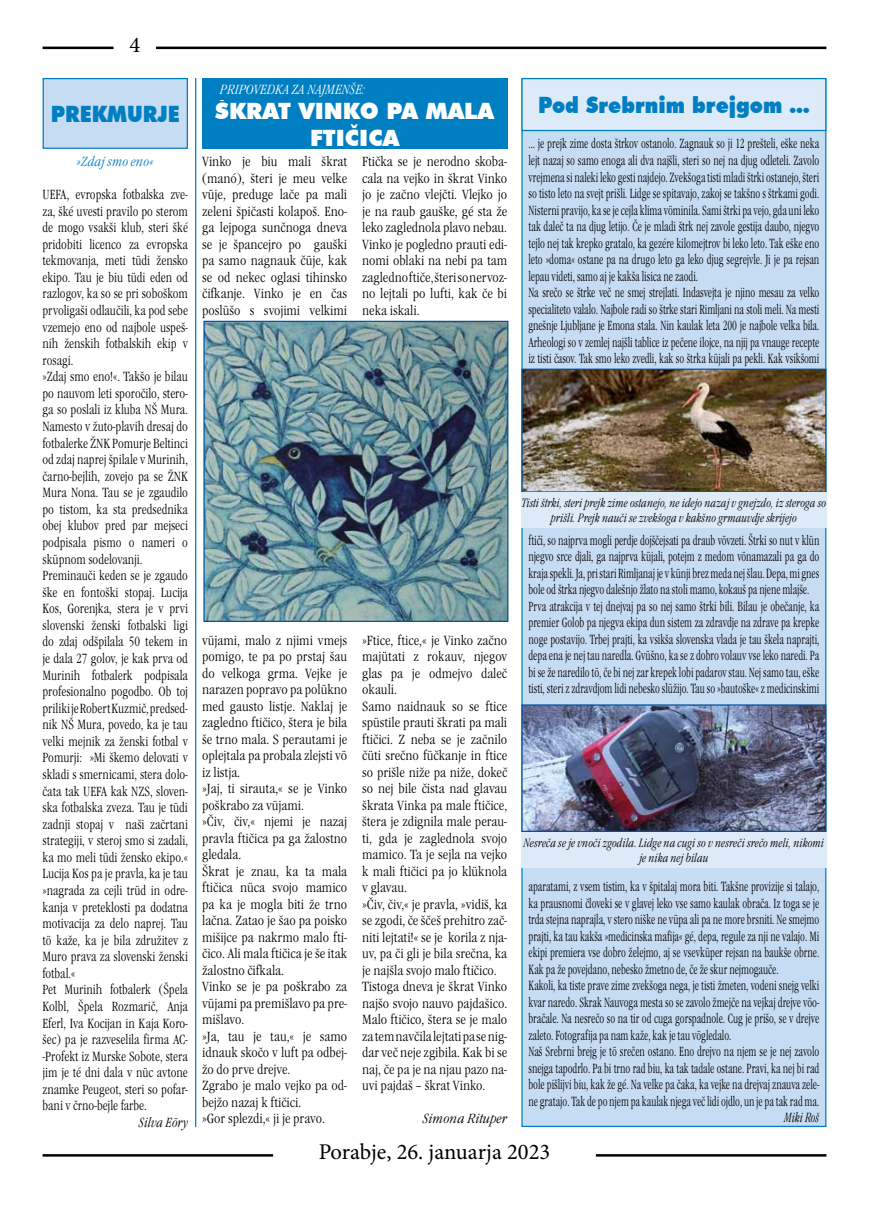
<style>
.page{position:relative;width:869px;height:1205px;background:#fff}
.page>*{position:absolute;margin:0;border:0;box-sizing:border-box;transform-origin:0 0}
.t1{font:900 22.5px "Futura BT";color:#007ec2;scale:.9 1}
.t2{font:22.5px "Minion Pro";color:#000}
.t3{font:900 22.5px/27px "Futura BT";color:#fff}
.t4{font:13.75px/16.5px "Garamond Itc TEE Ligh Cond";color:#000;scale:.8 1}
.t5{font:13.75px/16.5px "Garamond Itc TEE Ligh Cond";color:#000;text-align:justify;scale:1.05 1}
.t6{font:13.75px/16.6px "Garamond Itc TEE Ligh Cond";color:#000;scale:.95 1}
.t7{font:13.75px "Garamond Itc TEE Ligh Cond Ital";color:#fff}
.t8{font:13.75px "Garamond Itc TEE Ligh Cond Ital";color:#000;scale:1.05 1}
.t9{font:13.75px "Garamond Itc TEE Ligh Cond Ital";color:#007ec2}
.t10{font:13.75px "Garamond Itc TEE Ligh Cond Ital";color:#000;scale:.95 1}
.t11{font:13.75px "Garamond Itc TEE Ligh Cond Ital";color:#000;scale:.8 1}
.t12{font:12.5px/15px "Garamond Itc TEE Ligh Cond Ital";color:#000;text-align:center;scale:.9 1}
</style>
<div class="page">
<hr style="left:43px;top:47px;width:70px;height:2px;background:#000">
<hr style="left:156px;top:47px;width:670px;height:2px;background:#000">
<hr style="left:43px;top:1154px;width:230px;height:2px;background:#000">
<hr style="left:595px;top:1154px;width:231px;height:2px;background:#000">
<div style="left:521px;top:78px;width:305px;height:1049px;background:#c6dcf2;border:1px solid #007ec2"></div>
<div style="left:521px;top:79px;width:304px;height:51px;background:#ddeaf8"></div>
<div style="left:521px;top:78px;width:305px;height:53px;border:1px solid #007ec2"></div>
<div style="left:43px;top:79px;width:144px;height:69px;background:#c6dcf2"></div>
<div style="left:43px;top:78px;width:145px;height:71px;border:1px solid #007ec2"></div>
<hr style="left:195px;top:78px;width:1px;height:1049px;background:#007ec2">
<div style="left:202px;top:99px;width:305px;height:50px;background:#007ec2"></div>
<div style="left:202px;top:78px;width:305px;height:21px;background:#007ec2"></div>
<img style="left:205px;top:323px;width:301px;height:297px">
<div style="left:203px;top:321px;width:305px;height:301px;border:1px solid #0053a1"></div>
<img style="left:523px;top:706px;width:301px;height:124px">
<div style="left:521px;top:704px;width:305px;height:128px;border:1px solid #0053a1"></div>
<div style="left:521px;top:832px;width:305px;height:35px;background:#ddeaf8"></div>
<img style="left:523px;top:371px;width:301px;height:120px">
<div style="left:521px;top:369px;width:305px;height:124px;border:1px solid #0053a1"></div>
<div style="left:521px;top:493px;width:305px;height:35px;background:#ddeaf8"></div>
<h1 class="t2" style="left:129px;top:30px;width:12px">4</h1>
<p class="t7" style="left:220px;top:81px;width:8px">PRIPO</p>
<p class="t7" style="left:253px;top:81px;width:15px">VEDKA</p>
<p class="t7" style="left:292px;top:81px;width:24px">ZA NAJMEN</p>
<p class="t7" style="left:350px;top:81px;width:17px">ŠE:</p>
<h1 class="t1" style="left:51px;top:100px;width:18px">PREKM</h1>
<h1 class="t1" style="left:127px;top:100px;width:32px">URJE</h1>
<h1 class="t3" style="left:215px;top:97px;width:30px">ŠKRAT</h1>
<h1 class="t3" style="left:298px;top:97px;width:44px">VINKO</h1>
<h1 class="t3" style="left:310px;top:97px;width:187px;text-indent:76px">PA MALA<br>FTIČICA</h1>
<p class="t9" style="left:76px;top:154px;width:79px">»Zdaj smo eno«</p>
<p class="t6" style="left:43px;top:186px;width:154px">UEFA, evropska fotbalska zve&shy;za, šké uvesti pravilo po sterom de mogo vsakši klub, steri šké pridobiti licenco za evropska tekmovanja, meti tüdi žensko ekipo. Tau je biu tüdi eden od razlogov, ka so se pri soboškom prvoligaši odlaučili, ka pod sebe vzemejo eno od najbole uspeš&shy;nih ženskih fotbalskih ekip v rosagi.<br>»Zdaj smo eno!«. Takšo je bilau po nauvom leti sporočilo, stero&shy;ga so poslali iz kluba NŠ Mura.<br>Namesto v žuto-plavih dresaj do fotbalerke ŽNK Pomurje Beltinci od zdaj naprej špilale v Murinih, čarno-bejlih, zovejo pa se ŽNK<br>Mura Nona. Tau se je zgaudilo po tistom, ka sta predsednika obej klubov pred par mejseci podpisala pismo o nameri o sküpnom sodelovanji.<br>Preminauči keden se je zgaudo ške en fontoški stopaj. Lucija<br>Kos, Gorenjka, stera je v prvi slovenski ženski fotbalski ligi do zdaj odšpilala 50 tekem in je dala 27 golov, je kak prva od<br>Murinih fotbalerk podpisala profesionalno pogodbo. Ob toj priliki je Robert Kuzmič, predsed&shy;nik NŠ Mura, povedo, ka je tau velki mejnik za ženski fotbal v<br>Pomurji: »Mi škemo delovati v skladi s smernicami, stera dolo&shy;čata tak UEFA kak NZS, sloven&shy;ska fotbalska zveza. Tau je tüdi zadnji stopaj v naši začrtani strategiji, v steroj smo si zadali, ka mo meli tüdi žensko ekipo.«<br>Lucija Kos pa je pravla, ka je tau »nagrada za cejli trüd in odre&shy;kanja v preteklosti pa dodatna motivacija za delo naprej. Tau tö kaže, ka je bila združitev z<br>Muro prava za slovenski ženski fotbal.«<br>Pet Murinih fotbalerk (Špela<br>Kolbl, Špela Rozmarič, Anja<br>Eferl, Iva Kocijan in Kaja Koro&shy;šec) pa je razveselila firma AC--Profekt iz Murske Sobote, stera jim je té dni dala v nüc avtone znamke Peugeot, steri so pofar&shy;bani v črno-bejle farbe.</p>
<p class="t10" style="left:139px;top:1115px;width:53px">Silva Eöry</p>
<p class="t5" style="left:202px;top:153px;width:139px">Vinko je biu mali škrat (manó), šteri je meu velke vüje, preduge lače pa mali zeleni špičasti kolapoš. Eno&shy;ga lejpoga sunčnoga dneva se je špancejro po gauški pa samo nagnauk čüje, kak se od nekec oglasi tihinsko čifkanje. Vinko je en čas poslüšo s svojimi velkimi</p>
<p class="t5" style="left:202px;top:632px;width:139px;text-align:left">vüjami, malo z njimi vmejs pomigo, te pa po prstaj šau do velkoga grma. Vejke je narazen popravo pa polükno med gausto listje. Naklaj je zagledno ftičico, štera je bila še trno mala. S perautami je oplejtala pa probala zlejsti vö iz listja.<br>»Jaj, ti sirauta,« se je Vinko poškrabo za vüjami.<br>»Čiv, čiv,« njemi je nazaj pravla ftičica pa ga žalostno gledala.<br>Škrat je znau, ka ta mala ftičica nüca svojo mamico pa ka je mogla biti že trno lačna. Zatao je šao pa poisko mišijce pa nakrmo malo fti&shy;čico. Ali mala ftičica je še itak žalostno čifkala.<br>Vinko se je pa poškrabo za vüjami pa premišlavo pa pre&shy;mišlavo.<br>»Ja, tau je tau,« je samo idnauk skočo v luft pa odbej&shy;žo do prve drejve.<br>Zgrabo je malo vejko pa od&shy;bejžo nazaj k ftičici.<br>»Gor splezdi,« ji je pravo.</p>
<p class="t5" style="left:362px;top:153px;width:139px">Ftička se je nerodno skoba&shy;cala na vejko in škrat Vinko jo je začno vlejčti. Vlejko jo je na raub gauške, gé sta že leko zaglednola plavo nebau.<br>Vinko je pogledno prauti edi&shy;nomi oblaki na nebi pa tam zagledno ftiče, šteri so nervoz&shy;no lejtali po lufti, kak če bi neka iskali.</p>
<p class="t5" style="left:362px;top:632px;width:139px;text-align:left">»Ftice, ftice,« je Vinko začno majütati z rokauv, njegov glas pa je odmejvo daleč okauli.<br>Samo naidnauk so se ftice spüstile prauti škrati pa mali ftičici. Z neba se je začnilo čüti srečno füčkanje in ftice so prišle niže pa niže, dokeč so nej bile čista nad glavau škrata Vinka pa male ftičice, štera je zdignila male perau&shy;ti, gda je zaglednola svojo mamico. Ta je sejla na vejko k mali ftičici pa jo klüknola v glavau.<br>»Čiv, čiv,« je pravla, »vidiš, ka se zgodi, če ščeš prehitro zač&shy;niti lejtati!« se je korila z nja&shy;uv, pa či gli je bila srečna, ka je najšla svojo malo ftičico.<br>Tistoga dneva je škrat Vinko najšo svojo nauvo pajdašico.<br>Malo ftičico, štera se je malo za tem navčila lejtati pa se nig&shy;dar več neje zgibila. Kak bi se naj, če pa je na njau pazo na&shy;uvi pajdaš – škrat Vinko.</p>
<p class="t8" style="left:422px;top:1111px;width:82px">Simona Rituper</p>
<h1 class="t1" style="left:538px;top:91px;width:303px">Pod Srebrnim brejgom …</h1>
<p class="t4" style="left:528px;top:136px;width:365px">... je prejk zime dosta štrkov ostanolo. Zagnauk so ji 12 prešteli, eške neka lejt nazaj so samo enoga ali dva najšli, steri so nej na djug odleteli. Zavolo vrejmena si naleki leko gesti najdejo. Zvekšoga tisti mladi štrki ostanejo, šteri so tisto leto na svejt prišli. Lidge se spitavajo, zakoj se takšno s štrkami godi.<br>Nisterni pravijo, ka se je cejla klima vöminila. Sami štrki pa vejo, gda uni leko tak daleč ta na djug letijo. Če je mladi štrk nej zavole gestija daubo, njegvo tejlo nej tak krepko gratalo, ka gezére kilomejtrov bi leko leto. Tak eške eno leto »doma« ostane pa na drugo leto ga leko djug segrejvle. Ji je pa rejsan lepau videti, samo aj je kakša lisica ne zaodi.<br>Na srečo se štrke več ne smej strejlati. Indasvejta je njino mesau za velko specialiteto valalo. Najbole radi so štrke stari Rimljani na stoli meli. Na mesti gnešnje Ljubljane je Emona stala. Nin kaulak leta 200 je najbole velka bila.<br>Arheologi so v zemlej najšli tablice iz pečene ilojce, na njij pa vnauge recepte iz tisti časov. Tak smo leko zvedli, kak so štrka küjali pa pekli. Kak vsikšomi</p>
<p class="t12" style="left:521px;top:496px;width:340px">Tisti štrki, steri prejk zime ostanejo, ne idejo nazaj v gnejzdo, iz steroga so prišli. Prejk nauči se zvekšoga v kakšno grmauvdje skrijejo</p>
<p class="t4" style="left:528px;top:532px;width:365px">ftiči, so najprva mogli perdje dojščejsati pa draub vövzeti. Štrki so nut v klün njegvo srce djali, ga najprva küjali, potejm z medom vönamazali pa ga do kraja spekli. Ja, pri stari Rimljanaj je v künji brez meda nej šlau. Depa, mi gnes bole od štrka njegvo dalešnjo žlato na stoli mamo, kokauš pa njene mlajše.<br>Prva atrakcija v tej dnejvaj pa so nej samo štrki bili. Bilau je obečanje, ka premier Golob pa njegva ekipa dun sistem za zdravdje na zdrave pa krepke noge postavijo. Trbej prajti, ka vsikša slovenska vlada je tau škela naprajti, depa ena je nej tau naredla. Gvüšno, ka se z dobro volauv vse leko naredi. Pa bi se že naredilo tö, če bi nej zar krepek lobi padarov stau. Nej samo tau, eške tisti, steri z zdravdjom lidi nebesko slüžijo. Tau so »bautoške« z medicinskimi</p>
<p class="t12" style="left:523px;top:835px;width:335px">Nesreča se je vnoči zgodila. Lidge na cugi so v nesreči srečo meli, nikomi je nika nej bilau</p>
<p class="t4" style="left:528px;top:878px;width:365px">aparatami, z vsem tistim, ka v špitalaj mora biti. Takšne provizije si talajo, ka prausnomi človeki se v glavej leko vse samo kaulak obrača. Iz toga se je trda stejna naprajla, v stero niške ne vüpa ali pa ne more brsniti. Ne smejmo prajti, ka tau kakša »medicinska mafija« gé, depa, regule za nji ne valajo. Mi ekipi premiera vse dobro želejmo, aj se vsevküper rejsan na baukše obrne.<br>Kak pa že povejdano, nebesko žmetno de, če že skur nejmogauče.<br>Kakoli, ka tiste prave zime zvekšoga nega, je tisti žmeten, vodeni snejg velki kvar naredo. Skrak Nauvoga mesta so se zavolo žmejče na vejkaj drejve vöo&shy;bračale. Na nesrečo so na tir od cuga gorspadnole. Cug je prišo, se v drejve zaleto. Fotografija pa nam kaže, kak je tau vögledalo.<br>Naš Srebrni brejg je tö srečen ostano. Eno drejvo na njem se je nej zavolo snejga tapodrlo. Pa bi trno rad biu, ka tak tadale ostane. Pravi, ka nej bi rad bole pišlijvi biu, kak že gé. Na velke pa čaka, ka vejke na drejvaj znauva zele&shy;ne gratajo. Tak de po njem pa kaulak njega več lidi ojdlo, un je pa tak rad ma.</p>
<p class="t11" style="left:783px;top:1110px;width:46px">Miki Roš</p>
<h1 class="t2" style="left:318px;top:1137px;width:233px">Porabje, 26. januarja 2023</h1>
</div>
